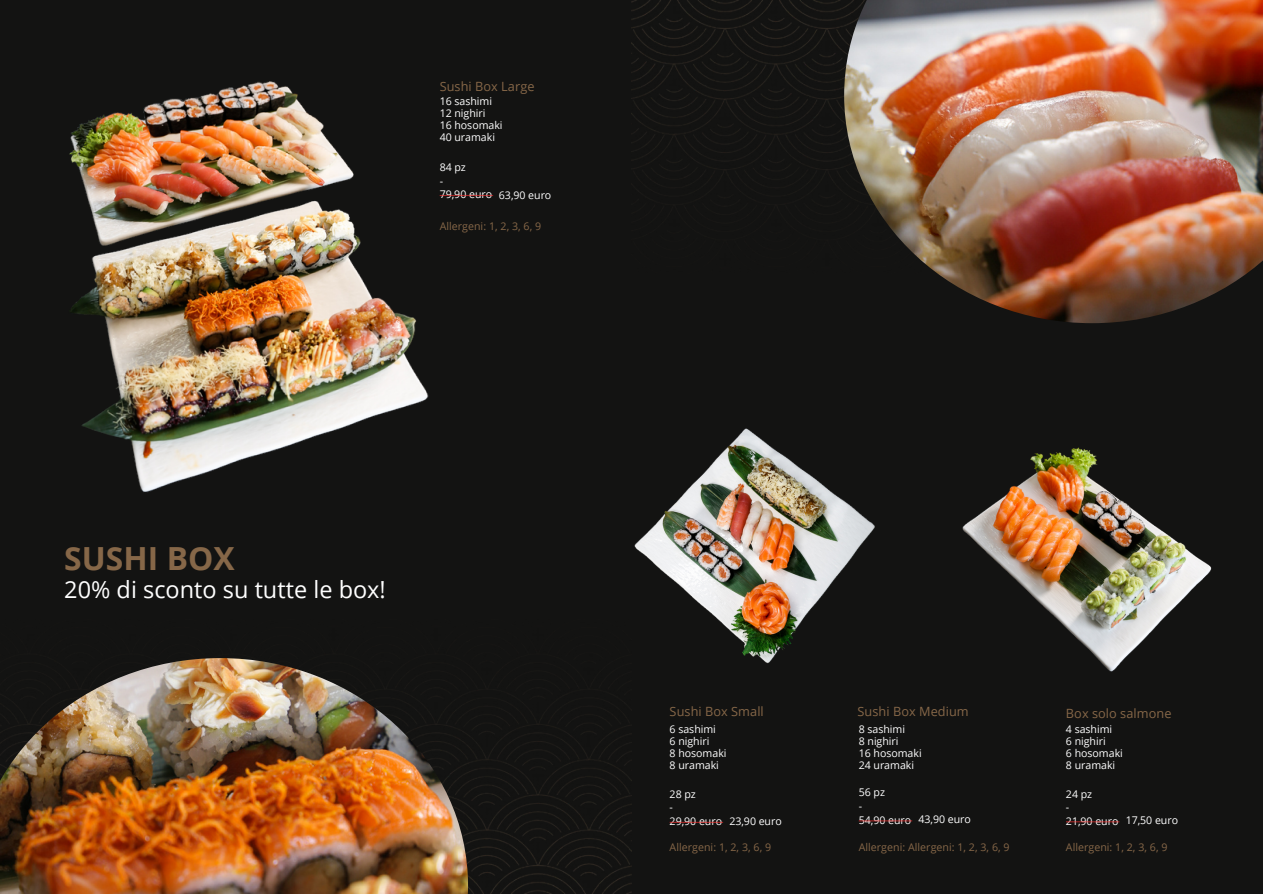
<style>
.page{position:relative;width:1263px;height:894px;background:#fff}
.page>*{position:absolute;margin:0;border:0;box-sizing:border-box;transform-origin:0 0}
.t1{font:700 31.8px "Open Sans";color:#866748}
.t2{font:23.55px "Open Sans";color:#fff}
.t3{font:12.75px "Open Sans";letter-spacing:.005em;color:#866748}
.t4{font:10.65px "Open Sans";letter-spacing:-.005em;color:#fff}
.t5{font:10.65px "Open Sans";letter-spacing:.005em;color:#866748}
</style>
<div class="page">
<div style="left:0;top:0;width:1263px;height:893px;background:#131312"></div>
<img style="left:634px;top:428px;width:241px;height:236px">
<img style="left:962px;top:447px;width:250px;height:225px">
<img style="left:69px;top:81px;width:371px;height:412px">
<img style="left:468px;top:724px;width:163px;height:169px">
<img style="left:632px;top:0;width:212px;height:170px">
<img style="left:0;top:658px;width:468px;height:235px">
<img style="left:844px;top:0;width:419px;height:323px">
<hr style="left:440px;top:195px;width:53px;height:1px;background:#ff3131">
<hr style="left:670px;top:821px;width:53px;height:1px;background:#ff3131">
<hr style="left:859px;top:820px;width:53px;height:1px;background:#ff3131">
<hr style="left:1066px;top:821px;width:53px;height:1px;background:#ff3131">
<p class="t3" style="left:440px;top:77px;width:96px">Sushi Box Large</p>
<p class="t4" style="left:440px;top:93px;width:54px">16 sashimi</p>
<p class="t4" style="left:440px;top:105px;width:47px">12 nighiri</p>
<p class="t4" style="left:440px;top:117px;width:64px">16 hosomaki</p>
<h1 class="t4" style="left:440px;top:129px;width:57px">40 uramaki</h1>
<p class="t4" style="left:440px;top:160px;width:28px">84 pz</p>
<p class="t4" style="left:440px;top:173px;width:5px">-</p>
<p class="t4" style="left:440px;top:187px;width:54px">79,90 euro</p>
<p class="t4" style="left:499px;top:187px;width:54px">63,90 euro</p>
<p class="t5" style="left:440px;top:218px;width:103px">Allergeni: 1, 2, 3, 6, 9</p>
<p class="t1" style="left:64px;top:535px;width:172px">SUSHI BOX</p>
<p class="t2" style="left:64px;top:573px;width:323px">20% di sconto su tutte le box!</p>
<p class="t3" style="left:670px;top:702px;width:96px">Sushi Box Small</p>
<p class="t3" style="left:1066px;top:704px;width:107px">Box solo salmone</p>
<p class="t3" style="left:857px;top:702px;width:113px">Sushi Box Medium</p>
<h3 class="t4" style="left:670px;top:721px;width:48px">6 sashimi</h3>
<h3 class="t4" style="left:670px;top:733px;width:41px">6 nighiri</h3>
<p class="t4" style="left:670px;top:745px;width:58px">8 hosomaki</p>
<p class="t4" style="left:670px;top:757px;width:51px">8 uramaki</p>
<p class="t4" style="left:859px;top:721px;width:48px">8 sashimi</p>
<p class="t4" style="left:859px;top:733px;width:41px">8 nighiri</p>
<p class="t4" style="left:859px;top:745px;width:64px">16 hosomaki</p>
<p class="t4" style="left:859px;top:757px;width:57px">24 uramaki</p>
<p class="t4" style="left:1066px;top:721px;width:48px">4 sashimi</p>
<p class="t4" style="left:1066px;top:733px;width:41px">6 nighiri</p>
<p class="t4" style="left:1066px;top:745px;width:58px">6 hosomaki</p>
<p class="t4" style="left:1066px;top:757px;width:51px">8 uramaki</p>
<p class="t4" style="left:1066px;top:786px;width:28px">24 pz</p>
<p class="t4" style="left:1066px;top:799px;width:5px">-</p>
<p class="t4" style="left:1066px;top:813px;width:54px">21,90 euro</p>
<p class="t4" style="left:859px;top:784px;width:28px">56 pz</p>
<p class="t4" style="left:859px;top:798px;width:5px">-</p>
<p class="t4" style="left:859px;top:811px;width:54px">54,90 euro</p>
<h2 class="t4" style="left:670px;top:786px;width:28px">28 pz</h2>
<p class="t4" style="left:670px;top:799px;width:5px">-</p>
<h3 class="t4" style="left:670px;top:813px;width:54px">29,90 euro</h3>
<p class="t4" style="left:729px;top:813px;width:54px">23,90 euro</p>
<p class="t4" style="left:918px;top:811px;width:54px">43,90 euro</p>
<p class="t4" style="left:1126px;top:812px;width:54px">17,50 euro</p>
<p class="t5" style="left:670px;top:839px;width:103px">Allergeni: 1, 2, 3, 6, 9</p>
<p class="t5" style="left:859px;top:839px;width:152px">Allergeni: Allergeni: 1, 2, 3, 6, 9</p>
<p class="t5" style="left:1066px;top:839px;width:103px">Allergeni: 1, 2, 3, 6, 9</p>
</div>
